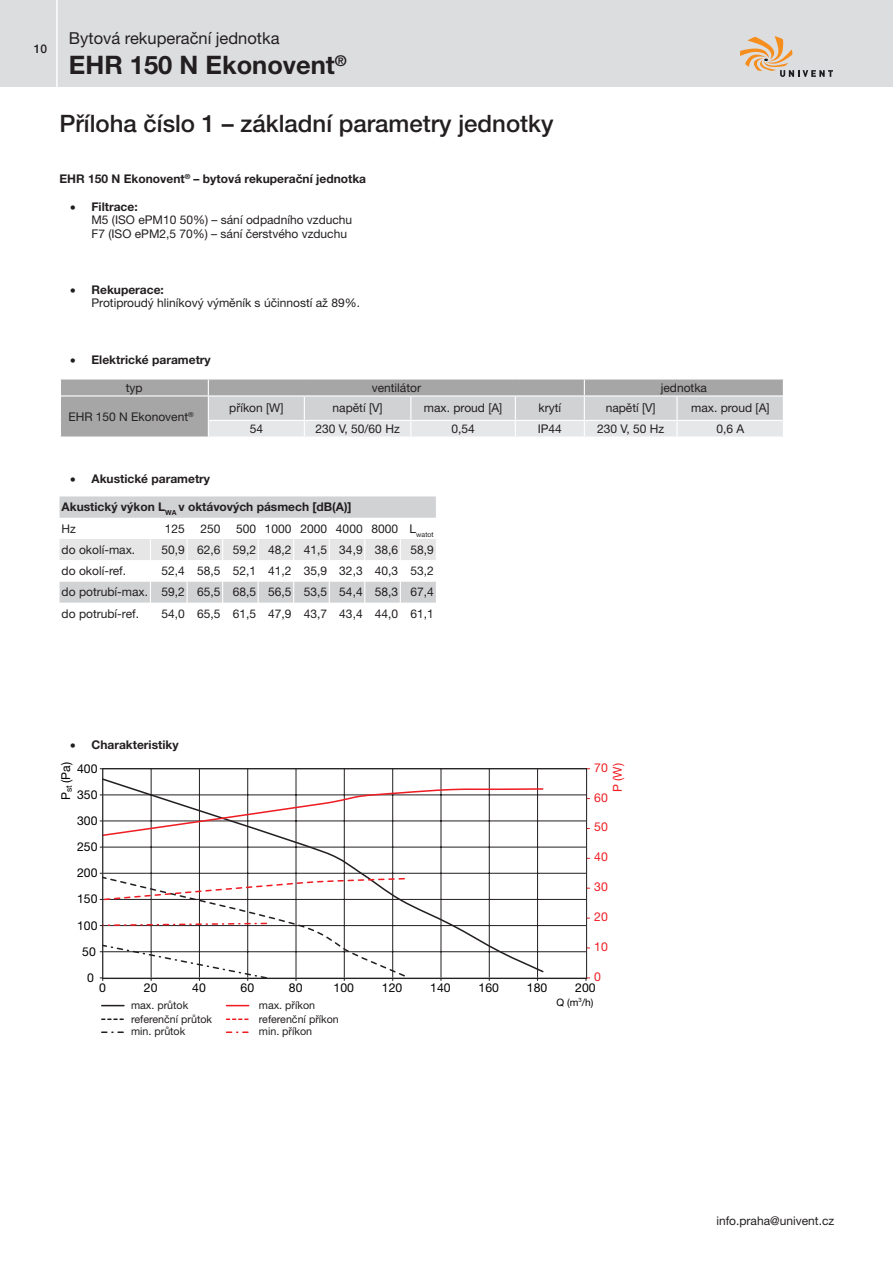
<style>
.page{position:relative;width:893px;height:1263px;background:#fff}
.page>*{position:absolute;margin:0;border:0;box-sizing:border-box;transform-origin:0 0}
.t1{font:700 25.5px "Helvetica Neue LT Pro";color:#231f20}
._02-text{font:500 24px "Helvetica Neue LT Pro";color:#231f20}
.t2{font:16.5px "Helvetica Neue LT Pro";color:#231f20}
.t3{font:12.15px "Helvetica Neue LT Pro";color:#000001}
.t4{font:12.15px "Helvetica Neue LT Pro";color:#ee1d23}
.t5{font:12px/13.2px "Helvetica Neue LT Pro";color:#231f20}
.t6{font:700 12px "Helvetica Neue LT Pro";color:#231f20}
.t7{font:500 12px "Helvetica Neue LT Pro";color:#231f20}
.t8{font:10.65px/12.9px "Helvetica Neue LT Pro";color:#231f20}
.t9{font:10.2px "Helvetica Neue LT Pro";color:#000001}
.t10{font:7.05px "Helvetica Neue LT Pro";color:#231f20}
.s1{font-weight:700}
</style>
<div class="page">
<div style="left:0;top:0;width:893px;height:87px;background:#dcdddf"></div>
<hr style="left:56px;top:0;width:2px;height:89px;background:#fff">
<svg style="left:740px;top:36px;width:93px;height:41px"></svg>
<svg style="left:60px;top:379px;width:724px;height:58px"></svg>
<hr style="left:103px;top:794px;width:483px;height:1px;background:#231f20">
<hr style="left:103px;top:820px;width:483px;height:1px;background:#231f20">
<hr style="left:103px;top:847px;width:483px;height:1px;background:#231f20">
<hr style="left:103px;top:873px;width:483px;height:1px;background:#231f20">
<hr style="left:103px;top:899px;width:483px;height:1px;background:#231f20">
<hr style="left:103px;top:925px;width:483px;height:1px;background:#231f20">
<hr style="left:103px;top:951px;width:483px;height:1px;background:#231f20">
<hr style="left:537px;top:769px;width:1px;height:209px;background:#231f20">
<hr style="left:489px;top:769px;width:1px;height:209px;background:#231f20">
<hr style="left:441px;top:769px;width:1px;height:209px;background:#231f20">
<hr style="left:392px;top:769px;width:1px;height:209px;background:#231f20">
<hr style="left:344px;top:769px;width:1px;height:209px;background:#231f20">
<hr style="left:296px;top:769px;width:1px;height:209px;background:#231f20">
<hr style="left:247px;top:769px;width:1px;height:209px;background:#231f20">
<hr style="left:199px;top:769px;width:1px;height:209px;background:#231f20">
<hr style="left:151px;top:769px;width:1px;height:209px;background:#231f20">
<svg style="left:101px;top:777px;width:444px;height:196px"></svg>
<svg style="left:100px;top:787px;width:444px;height:50px"></svg>
<svg style="left:100px;top:873px;width:306px;height:108px"></svg>
<div style="left:102px;top:768px;width:485px;height:211px;border:1px solid #231f20"></div>
<svg style="left:226px;top:1005px;width:23px;height:1px"></svg>
<svg style="left:227px;top:1018px;width:22px;height:2px"></svg>
<svg style="left:227px;top:1031px;width:22px;height:2px"></svg>
<svg style="left:102px;top:1005px;width:22px;height:1px"></svg>
<svg style="left:102px;top:1018px;width:22px;height:2px"></svg>
<svg style="left:102px;top:1031px;width:22px;height:2px"></svg>
<svg style="left:60px;top:496px;width:376px;height:107px"></svg>
<p class="t7" style="left:34px;top:41px;width:15px">10</p>
<h3 class="t2" style="left:69px;top:28px;width:212px">Bytová rekuperační jednotka</h3>
<h1 class="t1" style="left:69px;top:49px;width:279px">EHR 150 N Ekonovent<sup>®</sup></h1>
<p class="_02-text" style="left:60px;top:109px;width:495px">Příloha číslo 1 – základní parametry jednotky</p>
<p class="t6" style="left:60px;top:171px;width:308px">EHR 150 N Ekonovent<sup>®</sup> – bytová rekuperační jednotka</p>
<p class="t5" style="left:91px;top:200px;width:262px;text-indent:-21px">• <span class="s1">Filtrace:<br></span>M5 (ISO ePM10 50%) – sání odpadního vzduchu<br>F7 (ISO ePM2,5 70%) – sání čerstvého vzduchu</p>
<p class="t5" style="left:91px;top:283px;width:270px;text-indent:-21px">• <span class="s1">Rekuperace:<br></span>Protiproudý hliníkový výměník s účinností až 89%.</p>
<p class="t6" style="left:70px;top:352px;width:142px">• Elektrické parametry</p>
<p class="t5" style="left:126px;top:381px;width:18px">typ</p>
<p class="t5" style="left:372px;top:381px;width:51px">ventilátor</p>
<p class="t5" style="left:661px;top:381px;width:48px">jednotka</p>
<p class="t5" style="left:68px;top:410px;width:127px">EHR 150 N Ekonovent<sup>®</sup></p>
<p class="t5" style="left:229px;top:401px;width:56px">příkon [W]</p>
<p class="t5" style="left:333px;top:401px;width:52px">napětí [V]</p>
<p class="t5" style="left:424px;top:401px;width:80px">max. proud [A]</p>
<p class="t5" style="left:538px;top:401px;width:24px">krytí</p>
<p class="t5" style="left:606px;top:401px;width:52px">napětí [V]</p>
<p class="t5" style="left:691px;top:401px;width:80px">max. proud [A]</p>
<p class="t5" style="left:250px;top:422px;width:15px">54</p>
<p class="t5" style="left:315px;top:422px;width:86px">230 V, 50/60 Hz</p>
<p class="t5" style="left:451px;top:422px;width:25px">0,54</p>
<p class="t5" style="left:538px;top:422px;width:26px">IP44</p>
<p class="t5" style="left:597px;top:422px;width:68px">230 V, 50 Hz</p>
<p class="t5" style="left:716px;top:422px;width:29px">0,6 A</p>
<p class="t6" style="left:70px;top:472px;width:141px">• Akustické parametry</p>
<p class="t6" style="left:62px;top:499px;width:291px">Akustický výkon L<sub>WA</sub> v oktávových pásmech [dB(A)]</p>
<p class="t5" style="left:62px;top:521px;width:16px">Hz</p>
<p class="t5" style="left:165px;top:521px;width:22px">125</p>
<p class="t5" style="left:200px;top:521px;width:22px">250</p>
<p class="t5" style="left:236px;top:521px;width:22px">500</p>
<p class="t5" style="left:265px;top:521px;width:28px">1000</p>
<p class="t5" style="left:300px;top:521px;width:28px">2000</p>
<p class="t5" style="left:336px;top:521px;width:28px">4000</p>
<p class="t5" style="left:371px;top:521px;width:28px">8000</p>
<p class="t10" style="left:410px;top:530px;width:26px"><sup>L</sup>watot</p>
<p class="t5" style="left:62px;top:543px;width:75px">do okolí-max.</p>
<p class="t5" style="left:162px;top:543px;width:25px">50,9</p>
<p class="t5" style="left:197px;top:543px;width:25px">62,6</p>
<p class="t5" style="left:233px;top:543px;width:25px">59,2</p>
<p class="t5" style="left:268px;top:543px;width:25px">48,2</p>
<p class="t5" style="left:304px;top:543px;width:25px">41,5</p>
<p class="t5" style="left:339px;top:543px;width:25px">34,9</p>
<p class="t5" style="left:375px;top:543px;width:25px">38,6</p>
<p class="t5" style="left:410px;top:543px;width:25px">58,9</p>
<p class="t5" style="left:62px;top:564px;width:66px">do okolí-ref.</p>
<p class="t5" style="left:162px;top:564px;width:25px">52,4</p>
<p class="t5" style="left:197px;top:564px;width:25px">58,5</p>
<p class="t5" style="left:233px;top:564px;width:25px">52,1</p>
<p class="t5" style="left:268px;top:564px;width:25px">41,2</p>
<p class="t5" style="left:304px;top:564px;width:25px">35,9</p>
<p class="t5" style="left:339px;top:564px;width:25px">32,3</p>
<p class="t5" style="left:375px;top:564px;width:25px">40,3</p>
<p class="t5" style="left:410px;top:564px;width:25px">53,2</p>
<p class="t5" style="left:62px;top:585px;width:88px">do potrubí-max.</p>
<p class="t5" style="left:162px;top:585px;width:25px">59,2</p>
<p class="t5" style="left:197px;top:585px;width:25px">65,5</p>
<p class="t5" style="left:233px;top:585px;width:25px">68,5</p>
<p class="t5" style="left:268px;top:585px;width:25px">56,5</p>
<p class="t5" style="left:304px;top:585px;width:25px">53,5</p>
<p class="t5" style="left:339px;top:585px;width:25px">54,4</p>
<p class="t5" style="left:375px;top:585px;width:25px">58,3</p>
<p class="t5" style="left:410px;top:585px;width:25px">67,4</p>
<p class="t5" style="left:62px;top:606px;width:79px">do potrubí-ref.</p>
<p class="t5" style="left:162px;top:606px;width:25px">54,0</p>
<p class="t5" style="left:197px;top:606px;width:25px">65,5</p>
<p class="t5" style="left:233px;top:606px;width:25px">61,5</p>
<p class="t5" style="left:268px;top:606px;width:25px">47,9</p>
<p class="t5" style="left:304px;top:606px;width:25px">43,7</p>
<p class="t5" style="left:339px;top:606px;width:25px">43,4</p>
<p class="t5" style="left:375px;top:606px;width:25px">44,0</p>
<p class="t5" style="left:410px;top:606px;width:25px">61,1</p>
<p class="t6" style="left:70px;top:737px;width:110px">• Charakteristiky</p>
<p class="t3" style="left:58px;top:800px;width:39px;rotate:-90deg">P<sub>st</sub> (Pa)</p>
<p class="t3" style="left:77px;top:761px;width:22px">400</p>
<p class="t3" style="left:77px;top:787px;width:22px">350</p>
<p class="t3" style="left:77px;top:813px;width:22px">300</p>
<p class="t3" style="left:77px;top:839px;width:22px">250</p>
<p class="t3" style="left:77px;top:865px;width:22px">200</p>
<p class="t3" style="left:77px;top:891px;width:22px">150</p>
<p class="t3" style="left:77px;top:918px;width:22px">100</p>
<p class="t3" style="left:82px;top:944px;width:15px">50</p>
<p class="t4" style="left:594px;top:760px;width:15px">70</p>
<p class="t4" style="left:610px;top:792px;width:31px;rotate:-90deg">P (W)</p>
<p class="t4" style="left:594px;top:790px;width:15px">60</p>
<p class="t4" style="left:594px;top:820px;width:15px">50</p>
<p class="t4" style="left:594px;top:849px;width:15px">40</p>
<p class="t4" style="left:594px;top:879px;width:15px">30</p>
<p class="t4" style="left:594px;top:909px;width:15px">20</p>
<p class="t4" style="left:594px;top:939px;width:15px">10</p>
<p class="t4" style="left:594px;top:969px;width:8px">0</p>
<p class="t3" style="left:87px;top:970px;width:8px">0</p>
<p class="t3" style="left:99px;top:981px;width:8px">0</p>
<p class="t3" style="left:144px;top:981px;width:15px">20</p>
<p class="t3" style="left:192px;top:981px;width:15px">40</p>
<p class="t3" style="left:241px;top:981px;width:15px">60</p>
<p class="t3" style="left:289px;top:981px;width:15px">80</p>
<p class="t3" style="left:334px;top:981px;width:22px">100</p>
<p class="t3" style="left:382px;top:981px;width:22px">120</p>
<p class="t3" style="left:430px;top:981px;width:22px">140</p>
<p class="t3" style="left:479px;top:981px;width:22px">160</p>
<p class="t3" style="left:527px;top:981px;width:22px">180</p>
<p class="t3" style="left:575px;top:981px;width:22px">200</p>
<p class="t8" style="left:131px;top:999px;width:82px">max. průtok referenční průtok min. průtok</p>
<p class="t8" style="left:259px;top:999px;width:81px">max. příkon referenční příkon min. příkon</p>
<p class="t9" style="left:556px;top:996px;width:38px">Q (m<sup>3</sup>/h)</p>
<p class="t5" style="left:716px;top:1213px;width:119px">info.praha@univent.cz</p>
</div>
